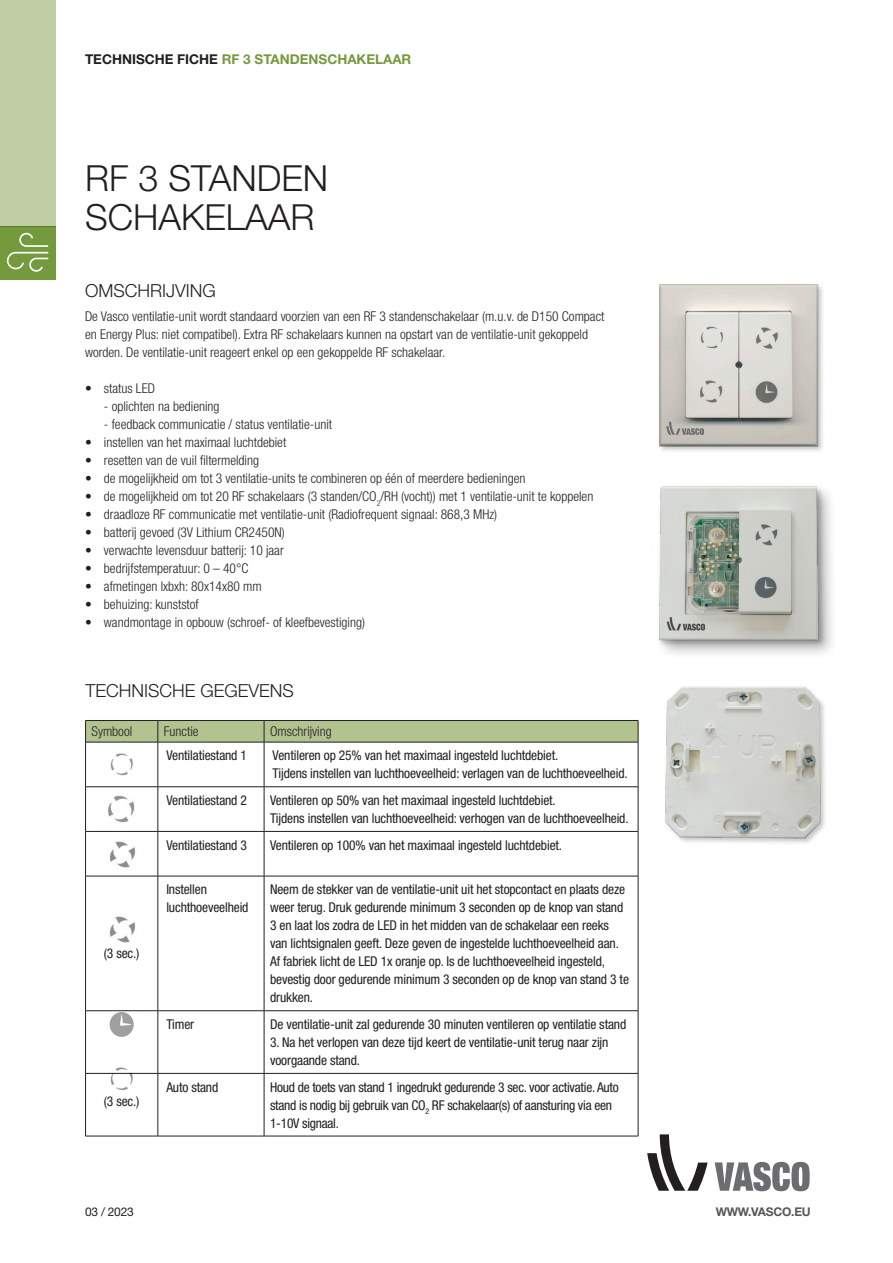
<style>
.page{position:relative;width:893px;height:1263px;background:#fff}
.page>*{position:absolute;margin:0;border:0;box-sizing:border-box;transform-origin:0 0}
.t1{font:300 36px "Helvetica Neue LT Std";color:#231f20}
.t2{font:300 18px "Helvetica Neue LT Std";color:#231f20}
.t3{font:condensed 13.5px/18px "Helvetica Neue LT Std";letter-spacing:-.01em;color:#231f20}
.t4{font:300 condensed 13.5px/18px "Helvetica Neue LT Std";color:#231f20}
.t5{font:700 13.5px "Helvetica Neue LT Std";color:#759a3d}
.t6{font:700 12px "Helvetica Neue LT Std";letter-spacing:-.02em;color:#57585a}
.t7{font:12px "Helvetica Neue LT Std";letter-spacing:-.02em;color:#231f20}
.s1{color:#231f20}
</style>
<div class="page">
<svg style="left:647px;top:1134px;width:61px;height:57px"></svg>
<svg style="left:715px;top:1162px;width:95px;height:29px"></svg>
<div style="left:0;top:0;width:55px;height:226px;background:#c1cda4"></div>
<div style="left:0;top:226px;width:55px;height:54px;background:#759a3d"></div>
<svg style="left:7px;top:233px;width:41px;height:39px"></svg>
<img style="left:659px;top:284px;width:164px;height:167px">
<img style="left:659px;top:486px;width:170px;height:167px">
<img style="left:611px;top:686px;width:214px;height:173px">
<svg style="left:85px;top:720px;width:554px;height:22px;background:#a9b788"></svg>
<hr style="left:85px;top:742px;width:73px;height:1px;background:#231f20">
<hr style="left:85px;top:742px;width:1px;height:44px;background:#231f20">
<hr style="left:158px;top:742px;width:106px;height:1px;background:#231f20">
<hr style="left:158px;top:742px;width:1px;height:44px;background:#231f20">
<hr style="left:264px;top:742px;width:374px;height:1px;background:#231f20">
<hr style="left:264px;top:742px;width:1px;height:44px;background:#231f20">
<hr style="left:638px;top:742px;width:1px;height:44px;background:#231f20">
<hr style="left:85px;top:786px;width:73px;height:1px;background:#231f20">
<hr style="left:85px;top:787px;width:1px;height:44px;background:#231f20">
<hr style="left:158px;top:786px;width:106px;height:1px;background:#231f20">
<hr style="left:158px;top:787px;width:1px;height:44px;background:#231f20">
<hr style="left:264px;top:786px;width:374px;height:1px;background:#231f20">
<hr style="left:264px;top:787px;width:1px;height:44px;background:#231f20">
<hr style="left:638px;top:787px;width:1px;height:44px;background:#231f20">
<hr style="left:85px;top:831px;width:73px;height:1px;background:#231f20">
<hr style="left:85px;top:832px;width:1px;height:44px;background:#231f20">
<hr style="left:158px;top:831px;width:106px;height:1px;background:#231f20">
<hr style="left:158px;top:832px;width:1px;height:44px;background:#231f20">
<hr style="left:264px;top:831px;width:374px;height:1px;background:#231f20">
<hr style="left:264px;top:832px;width:1px;height:44px;background:#231f20">
<hr style="left:638px;top:832px;width:1px;height:44px;background:#231f20">
<hr style="left:85px;top:876px;width:73px;height:1px;background:#231f20">
<hr style="left:85px;top:876px;width:1px;height:134px;background:#231f20">
<hr style="left:158px;top:876px;width:106px;height:1px;background:#231f20">
<hr style="left:158px;top:876px;width:1px;height:134px;background:#231f20">
<hr style="left:264px;top:876px;width:374px;height:1px;background:#231f20">
<hr style="left:264px;top:876px;width:1px;height:134px;background:#231f20">
<hr style="left:638px;top:876px;width:1px;height:134px;background:#231f20">
<hr style="left:85px;top:1010px;width:73px;height:1px;background:#231f20">
<hr style="left:85px;top:1011px;width:1px;height:62px;background:#231f20">
<hr style="left:158px;top:1010px;width:106px;height:1px;background:#231f20">
<hr style="left:158px;top:1011px;width:1px;height:62px;background:#231f20">
<hr style="left:264px;top:1010px;width:374px;height:1px;background:#231f20">
<hr style="left:264px;top:1011px;width:1px;height:62px;background:#231f20">
<hr style="left:638px;top:1011px;width:1px;height:62px;background:#231f20">
<hr style="left:85px;top:1073px;width:73px;height:1px;background:#231f20">
<hr style="left:85px;top:1073px;width:1px;height:63px;background:#231f20">
<hr style="left:158px;top:1073px;width:106px;height:1px;background:#231f20">
<hr style="left:158px;top:1073px;width:1px;height:63px;background:#231f20">
<hr style="left:264px;top:1073px;width:374px;height:1px;background:#231f20">
<hr style="left:264px;top:1073px;width:1px;height:63px;background:#231f20">
<hr style="left:638px;top:1073px;width:1px;height:63px;background:#231f20">
<hr style="left:85px;top:1136px;width:73px;height:1px;background:#231f20">
<hr style="left:158px;top:1136px;width:106px;height:1px;background:#231f20">
<hr style="left:264px;top:1136px;width:374px;height:1px;background:#231f20">
<div style="left:110px;top:1012px;width:24px;height:25px;background:#9e9f9e;border-radius:50%"></div>
<svg style="left:120px;top:1015px;width:11px;height:11px"></svg>
<img style="left:110px;top:753px;width:23px;height:23px">
<img style="left:108px;top:795px;width:27px;height:28px">
<img style="left:110px;top:841px;width:26px;height:27px">
<img style="left:110px;top:916px;width:26px;height:27px">
<img style="left:106px;top:1067px;width:32px;height:24px">
<p class="t5" style="left:85px;top:51px;width:328px"><span class="s1">TECHNISCHE FICHE</span> RF 3 STANDENSCHAKELAAR</p>
<p class="t1" style="left:85px;top:156px;width:244px">RF 3 STANDEN</p>
<p class="t1" style="left:85px;top:195px;width:231px">SCHAKELAAR</p>
<p class="t2" style="left:85px;top:280px;width:132px">OMSCHRIJVING</p>
<p class="t4" style="left:85px;top:307px;width:521px">De Vasco ventilatie-unit wordt standaard voorzien van een RF 3 standenschakelaar (m.u.v. de D150 Compact en Energy Plus: niet compatibel). Extra RF schakelaars kunnen na opstart van de ventilatie-unit gekoppeld worden. De ventilatie-unit reageert enkel op een gekoppelde RF schakelaar.</p>
<p class="t4" style="left:85px;top:379px;width:71px">• status LED</p>
<p class="t4" style="left:104px;top:397px;width:117px">- oplichten na bediening</p>
<p class="t4" style="left:104px;top:415px;width:230px">- feedback communicatie / status ventilatie-unit</p>
<p class="t4" style="left:85px;top:433px;width:203px">• instellen van het maximaal luchtdebiet</p>
<p class="t4" style="left:85px;top:451px;width:176px">• resetten van de vuil filtermelding</p>
<p class="t4" style="left:85px;top:469px;width:442px">• de mogelijkheid om tot 3 ventilatie-units te combineren op één of meerdere bedieningen</p>
<p class="t4" style="left:85px;top:487px;width:510px">• de mogelijkheid om tot 20 RF schakelaars (3 standen/CO<sub>2</sub>/RH (vocht)) met 1 ventilatie-unit te koppelen</p>
<p class="t4" style="left:85px;top:505px;width:414px">• draadloze RF communicatie met ventilatie-unit (Radiofrequent signaal: 868,3 MHz)</p>
<p class="t4" style="left:85px;top:523px;width:201px">• batterij gevoed (3V Lithium CR2450N)</p>
<p class="t4" style="left:85px;top:541px;width:200px">• verwachte levensduur batterij: 10 jaar</p>
<p class="t4" style="left:85px;top:559px;width:165px">• bedrijfstemperatuur: 0 – 40°C</p>
<p class="t4" style="left:85px;top:577px;width:178px">• afmetingen lxbxh: 80x14x80 mm</p>
<p class="t4" style="left:85px;top:595px;width:115px">• behuizing: kunststof</p>
<p class="t4" style="left:85px;top:613px;width:281px">• wandmontage in opbouw (schroef- of kleefbevestiging)</p>
<p class="t2" style="left:85px;top:679px;width:210px">TECHNISCHE GEGEVENS</p>
<p class="t4" style="left:92px;top:722px;width:42px">Symbool</p>
<p class="t4" style="left:164px;top:722px;width:36px">Functie</p>
<p class="t4" style="left:270px;top:722px;width:63px">Omschrijving</p>
<p class="t3" style="left:166px;top:746px;width:82px">Ventilatiestand 1</p>
<p class="t3" style="left:273px;top:746px;width:287px">Ventileren op 25% van het maximaal ingesteld luchtdebiet.</p>
<p class="t3" style="left:273px;top:764px;width:357px">Tijdens instellen van luchthoeveelheid: verlagen van de luchthoeveelheid.</p>
<p class="t3" style="left:166px;top:791px;width:82px">Ventilatiestand 2</p>
<p class="t3" style="left:270px;top:791px;width:287px">Ventileren op 50% van het maximaal ingesteld luchtdebiet.</p>
<p class="t3" style="left:270px;top:809px;width:360px">Tijdens instellen van luchthoeveelheid: verhogen van de luchthoeveelheid.</p>
<p class="t3" style="left:166px;top:836px;width:82px">Ventilatiestand 3</p>
<p class="t3" style="left:270px;top:836px;width:294px">Ventileren op 100% van het maximaal ingesteld luchtdebiet.</p>
<p class="t3" style="left:166px;top:880px;width:84px">Instellen luchthoeveelheid</p>
<p class="t3" style="left:270px;top:880px;width:360px">Neem de stekker van de ventilatie-unit uit het stopcontact en plaats deze weer terug. Druk gedurende minimum 3 seconden op de knop van stand 3 en laat los zodra de LED in het midden van de schakelaar een reeks van lichtsignalen geeft. Deze geven de ingestelde luchthoeveelheid aan.<br>Af fabriek licht de LED 1x oranje op. Is de luchthoeveelheid ingesteld, bevestig door gedurende minimum 3 seconden op de knop van stand 3 te drukken.</p>
<p class="t3" style="left:166px;top:1015px;width:29px">Timer</p>
<p class="t3" style="left:270px;top:1015px;width:358px">De ventilatie-unit zal gedurende 30 minuten ventileren op ventilatie stand</p>
<p class="t3" style="left:270px;top:1033px;width:340px">3. Na het verlopen van deze tijd keert de ventilatie-unit terug naar zijn voorgaande stand.</p>
<p class="t3" style="left:166px;top:1078px;width:54px">Auto stand</p>
<p class="t3" style="left:270px;top:1078px;width:350px">Houd de toets van stand 1 ingedrukt gedurende 3 sec. voor activatie. Auto stand is nodig bij gebruik van CO<sub>2</sub> RF schakelaar(s) of aansturing via een<br>1-10V signaal.</p>
<p class="t3" style="left:104px;top:944px;width:37px">(3 sec.)</p>
<p class="t3" style="left:104px;top:1092px;width:37px">(3 sec.)</p>
<p class="t7" style="left:85px;top:1205px;width:50px">03 / 2023</p>
<p class="t6" style="left:716px;top:1204px;width:97px">WWW.VASCO.EU</p>
</div>
